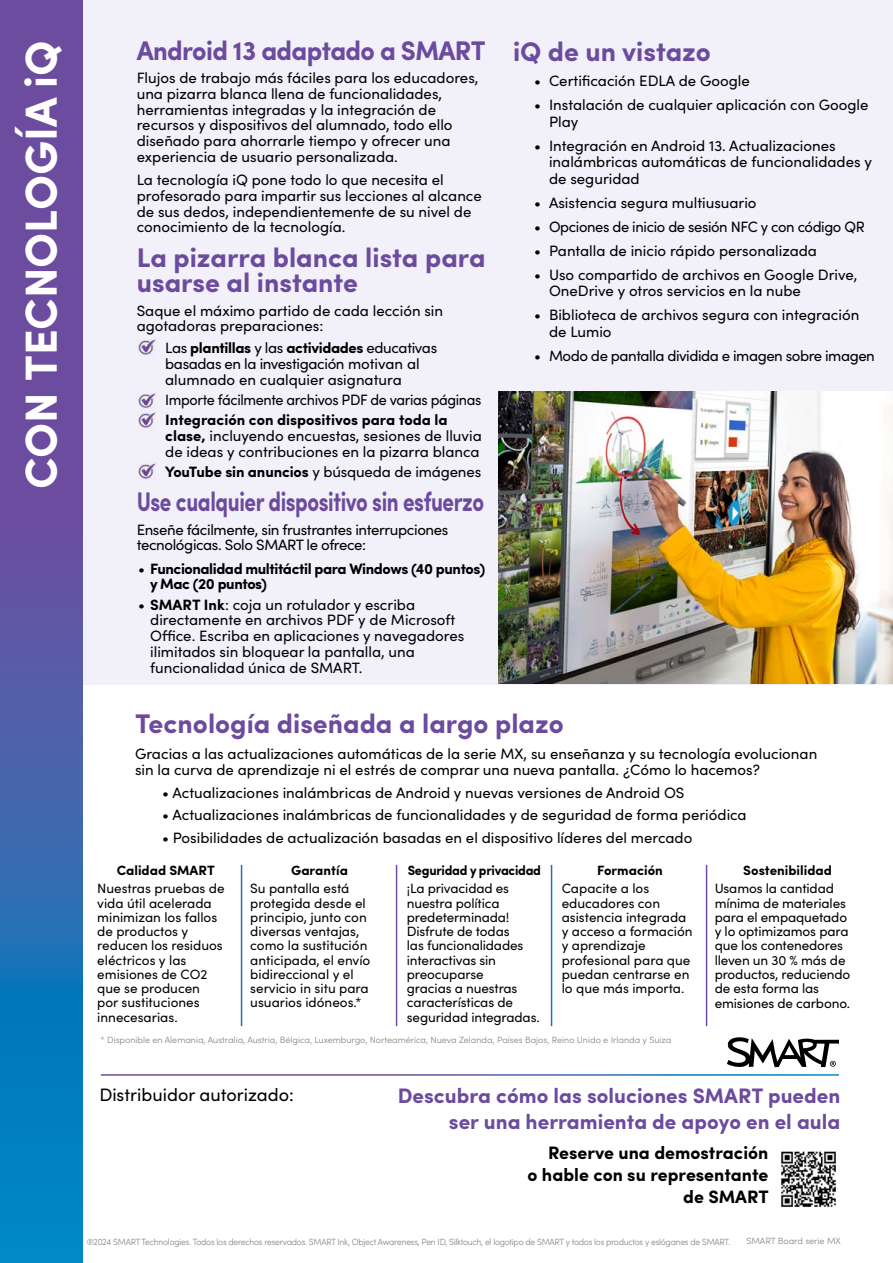
<style>
.page{position:relative;width:893px;height:1263px;background:#fff}
.page>*{position:absolute;margin:0;border:0;box-sizing:border-box;transform-origin:0 0}
.t1{font:700 45px "Sofia Pro";color:#fff}
.t2{font:700 27px/25.5px "Sofia Pro";letter-spacing:-.005em;color:#6c4b9f}
.t3{font:700 27px "Sofia Pro";letter-spacing:-.005em;color:#6c4b9f;scale:.78 1}
.t4{font:700 27px "Sofia Pro";letter-spacing:-.025em;color:#6c4b9f;scale:.96 1}
.t5{font:700 21px/25.2px "Sofia Pro";color:#6c4b9f;text-align:right}
.t6{font:700 18px/21.6px "Sofia Pro";color:#000;text-align:right}
.t7{font:18px "Sofia Pro";color:#000}
.t8{font:15px/15.8px "Sofia Pro";color:#000}
.t9{font:15px/15.8px "Sofia Pro";letter-spacing:-.025em;color:#000}
.t10{font:700 15px/15.8px "Sofia Pro";letter-spacing:-.03em;color:#000}
.t11{font:15px "Sofia Pro";letter-spacing:-.025em;color:#000;scale:.96 1}
.t12{font:15px "Sofia Pro";letter-spacing:-.03em;color:#000}
.t13{font:13.5px/14.2px "Sofia Pro";letter-spacing:-.01em;color:#000}
.t14{font:700 13.5px "Sofia Pro";color:#000}
.t15{font:700 13.5px "Sofia Pro";letter-spacing:-.02em;color:#000;scale:.95 1}
.t16{font:300 9px "Sofia Pro";letter-spacing:-.025em;color:#7e8083;scale:.95 1}
.t17{font:300 9px "Sofia Pro";color:#7e8083}
.s1{font-weight:700}
.s2{font-weight:400}
</style>
<div class="page">
<div style="left:68px;top:0;width:825px;height:684px;background:#f2f0f8"></div>
<svg style="left:0;top:0;width:83px;height:1263px;background:#465fab"></svg>
<img style="left:498px;top:392px;width:395px;height:291px">
<img style="left:138px;top:339px;width:18px;height:16px">
<img style="left:138px;top:393px;width:18px;height:35px">
<img style="left:781px;top:1151px;width:55px;height:56px">
<svg style="left:727px;top:1037px;width:112px;height:31px"></svg>
<img style="left:138px;top:463px;width:18px;height:16px">
<h1 class="t1" style="left:7px;top:489px;width:450px;rotate:-90deg">CON TECNOLOGÍA iQ</h1>
<h2 class="t4" style="left:137px;top:30px;width:365px">Android 13 adaptado a SMART</h2>
<p class="t8" style="left:137px;top:69px;width:343px">Flujos de trabajo más fáciles para los educadores, una pizarra blanca llena de funcionalidades, herramientas integradas y la integración de recursos y dispositivos del alumnado, todo ello diseñado para ahorrarle tiempo y ofrecer una experiencia de usuario personalizada.</p>
<p class="t8" style="left:137px;top:171px;width:347px">La tecnología iQ pone todo lo que necesita el profesorado para impartir sus lecciones al alcance de sus dedos, independientemente de su nivel de conocimiento de la tecnología.</p>
<h2 class="t2" style="left:137px;top:243px;width:350px">La pizarra blanca lista para usarse al instante</h2>
<p class="t8" style="left:137px;top:302px;width:308px">Saque el máximo partido de cada lección sin agotadoras preparaciones:</p>
<p class="t8" style="left:165px;top:339px;width:273px">Las <span class="s1">plantillas</span> y las <span class="s1">actividades</span> educativas basadas en la investigación motivan al alumnado en cualquier asignatura</p>
<p class="t11" style="left:165px;top:389px;width:331px">Importe fácilmente archivos PDF de varias páginas</p>
<p class="t8" style="left:165px;top:411px;width:318px"><span class="s1">Integración con dispositivos para toda la clase,</span> incluyendo encuestas, sesiones de lluvia de ideas y contribuciones en la pizarra blanca</p>
<p class="t8" style="left:165px;top:463px;width:317px"><span class="s1">YouTube sin anuncios</span> y búsqueda de imágenes</p>
<h2 class="t3" style="left:137px;top:481px;width:447px">Use cualquier dispositivo sin esfuerzo</h2>
<p class="t9" style="left:137px;top:521px;width:313px">Enseñe fácilmente, sin frustrantes interrupciones tecnológicas. Solo SMART le ofrece:</p>
<p class="t10" style="left:150px;top:559px;width:337px;text-indent:-12px"><span class="s2">•</span> Funcionalidad multitáctil para Windows (40 puntos) y Mac (20 puntos)</p>
<p class="t8" style="left:150px;top:596px;width:316px;text-indent:-12px">• <span class="s1">SMART Ink</span>: coja un rotulador y escriba directamente en archivos PDF y de Microsoft Office. Escriba en aplicaciones y navegadores ilimitados sin bloquear la pantalla, una funcionalidad única de SMART.</p>
<h2 class="t2" style="left:513px;top:37px;width:199px">iQ de un vistazo</h2>
<p class="t8" style="left:534px;top:72px;width:217px">• Certificación EDLA de Google</p>
<p class="t8" style="left:549px;top:96px;width:321px;line-height:16.5px;text-indent:-15px">• Instalación de cualquier aplicación con Google<br>Play</p>
<p class="t8" style="left:549px;top:136px;width:324px;line-height:16.5px;text-indent:-15px">• Integración en Android 13. Actualizaciones inalámbricas automáticas de funcionalidades y de seguridad</p>
<p class="t8" style="left:534px;top:194px;width:224px">• Asistencia segura multiusuario</p>
<p class="t9" style="left:534px;top:218px;width:332px">• Opciones de inicio de sesión NFC y con código QR</p>
<p class="t8" style="left:534px;top:242px;width:284px">• Pantalla de inicio rápido personalizada</p>
<p class="t8" style="left:549px;top:265px;width:310px;line-height:16.5px;text-indent:-15px">• Uso compartido de archivos en Google Drive,<br>OneDrive y otros servicios en la nube</p>
<p class="t8" style="left:549px;top:306px;width:312px;line-height:16.5px;text-indent:-15px">• Biblioteca de archivos segura con integración de Lumio</p>
<p class="t12" style="left:534px;top:345px;width:342px">• Modo de pantalla dividida e imagen sobre imagen</p>
<h2 class="t2" style="left:135px;top:709px;width:430px">Tecnología diseñada a largo plazo</h2>
<p class="t8" style="left:135px;top:744px;width:684px;line-height:16.5px">Gracias a las actualizaciones automáticas de la serie MX, su enseñanza y su tecnología evolucionan sin la curva de aprendizaje ni el estrés de comprar una nueva pantalla. ¿Cómo lo hacemos?</p>
<p class="t8" style="left:162px;top:784px;width:524px">• Actualizaciones inalámbricas de Android y nuevas versiones de Android OS</p>
<p class="t8" style="left:162px;top:806px;width:586px">• Actualizaciones inalámbricas de funcionalidades y de seguridad de forma periódica</p>
<p class="t8" style="left:162px;top:829px;width:532px">• Posibilidades de actualización basadas en el dispositivo líderes del mercado</p>
<p class="t14" style="left:117px;top:859px;width:100px">Calidad SMART</p>
<p class="t13" style="left:97px;top:881px;width:129px">Nuestras pruebas de vida útil acelerada minimizan los fallos de productos y reducen los residuos eléctricos y las emisiones de CO2 que se producen<br>por sustituciones innecesarias.</p>
<p class="t14" style="left:291px;top:860px;width:58px">Garantía</p>
<p class="t13" style="left:250px;top:881px;width:122px">Su pantalla está protegida desde el principio, junto con diversas ventajas, como la sustitución anticipada, el envío bidireccional y el servicio in situ para usuarios idóneos.*</p>
<p class="t15" style="left:408px;top:859px;width:142px">Seguridad y privacidad</p>
<p class="t13" style="left:407px;top:881px;width:134px">¡La privacidad es nuestra política predeterminada!<br>Disfrute de todas<br>las funcionalidades interactivas sin preocuparse<br>gracias a nuestras características de seguridad integradas.</p>
<p class="t14" style="left:597px;top:860px;width:67px">Formación</p>
<p class="t13" style="left:562px;top:881px;width:133px">Capacite a los educadores con asistencia integrada y acceso a formación y aprendizaje profesional para que puedan centrarse en lo que más importa.</p>
<p class="t17" style="left:101px;top:1033px;width:572px">* Disponible en Alemania, Australia, Austria, Bélgica, Luxemburgo, Norteamérica, Nueva Zelanda, Países Bajos, Reino Unido e Irlanda y Suiza</p>
<p class="t14" style="left:743px;top:860px;width:90px">Sostenibilidad</p>
<p class="t13" style="left:715px;top:881px;width:137px">Usamos la cantidad mínima de materiales para el empaquetado y lo optimizamos para que los contenedores lleven un 30 % más de productos, reduciendo de esta forma las emisiones de carbono.</p>
<p class="t7" style="left:99px;top:1082px;width:196px">Distribuidor autorizado:</p>
<h3 class="t5" style="left:398px;top:1082px;width:444px">Descubra cómo las soluciones SMART pueden ser una herramienta de apoyo en el aula</h3>
<p class="t6" style="left:527px;top:1141px;width:243px">Reserve una demostración<br>o hable con su representante de SMART</p>
<p class="t16" style="left:87px;top:1235px;width:679px">®2024 SMART Technologies. Todos los derechos reservados. SMART Ink, Object Awareness, Pen ID, Silktouch, el logotipo de SMART y todos los productos y eslóganes de SMART.</p>
<p class="t17" style="left:746px;top:1234px;width:96px">SMART Board serie MX</p>
</div>
